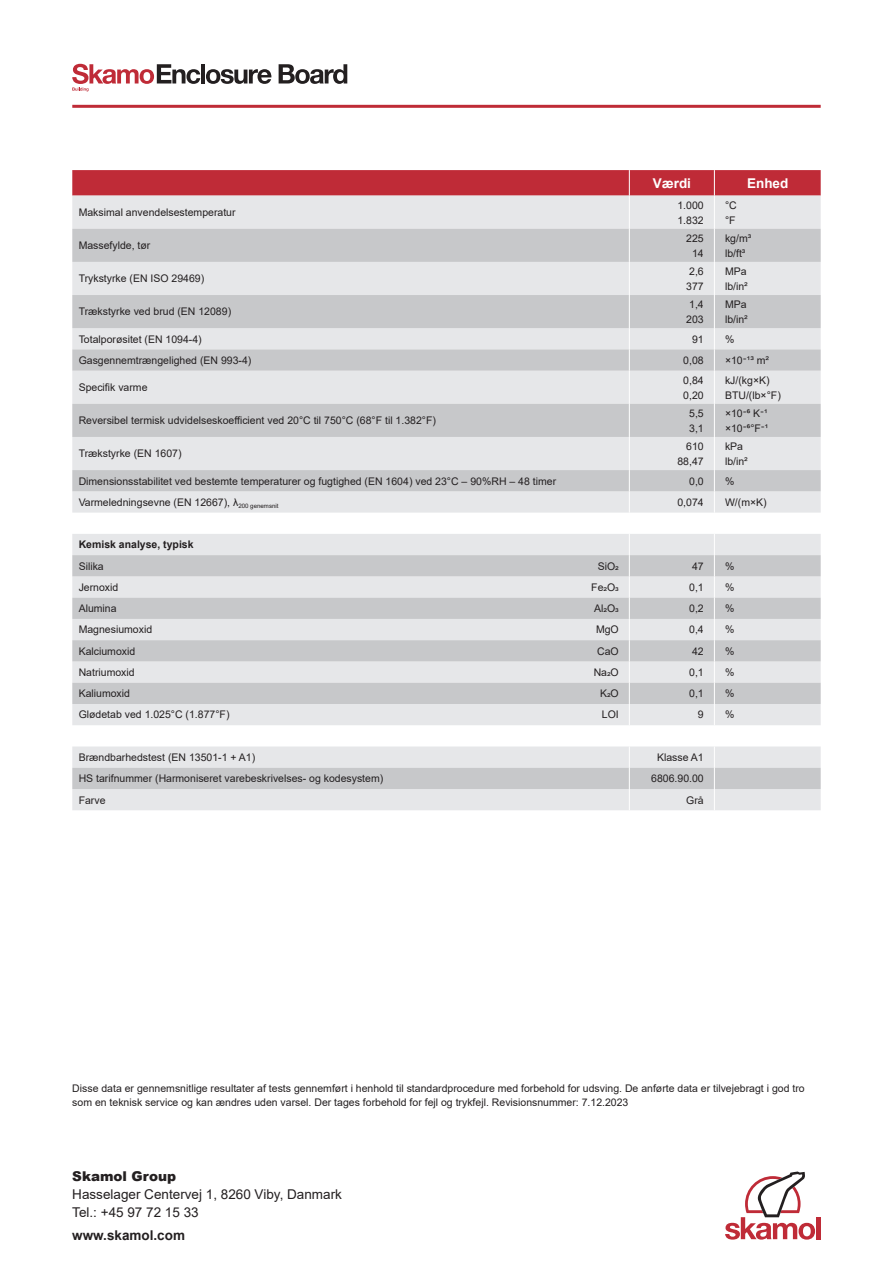
<style>
.page{position:relative;width:893px;height:1263px;background:#fff}
.page>*{position:absolute;margin:0;border:0;box-sizing:border-box;transform-origin:0 0}
.t1{font:13.5px/18px "Arial";color:#231f20}
.t2{font:700 13.5px "Arial";color:#231f20}
.t3{font:900 13.5px "Arial";color:#231f20}
.t4{font:700 13.5px "Arial";color:#fff}
.t5{font:10.5px/15px "Arial";color:#231f20}
.t6{font:700 10.5px "Arial";color:#231f20}
</style>
<div class="page">
<hr style="left:201px;top:64px;width:4px;height:19px;background:#231f20">
<svg style="left:206px;top:69px;width:66px;height:15px"></svg>
<svg style="left:279px;top:64px;width:68px;height:20px"></svg>
<svg style="left:72px;top:64px;width:128px;height:27px"></svg>
<svg style="left:72px;top:170px;width:749px;height:26px;background:#c0313c"></svg>
<hr style="left:72px;top:105px;width:749px;height:3px;background:#bf2b37">
<div style="left:816px;top:1217px;width:5px;height:22px;background:#bf2b37"></div>
<svg style="left:725px;top:1171px;width:90px;height:68px"></svg>
<div style="left:72px;top:196px;width:749px;height:614px;background:#e6e7e9"></div>
<svg style="left:72px;top:229px;width:749px;height:560px;background:#dadbdd"></svg>
<hr style="left:629px;top:196px;width:1px;height:33px;background:#fff">
<hr style="left:714px;top:196px;width:1px;height:33px;background:#fff">
<hr style="left:629px;top:229px;width:1px;height:33px;background:#fff">
<hr style="left:714px;top:229px;width:1px;height:33px;background:#fff">
<hr style="left:629px;top:262px;width:1px;height:33px;background:#fff">
<hr style="left:714px;top:262px;width:1px;height:33px;background:#fff">
<hr style="left:629px;top:295px;width:1px;height:33px;background:#fff">
<hr style="left:714px;top:295px;width:1px;height:33px;background:#fff">
<svg style="left:629px;top:328px;width:1px;height:43px"></svg>
<svg style="left:714px;top:328px;width:1px;height:43px"></svg>
<hr style="left:629px;top:371px;width:1px;height:33px;background:#fff">
<hr style="left:714px;top:371px;width:1px;height:33px;background:#fff">
<hr style="left:629px;top:404px;width:1px;height:33px;background:#fff">
<hr style="left:714px;top:404px;width:1px;height:33px;background:#fff">
<hr style="left:629px;top:437px;width:1px;height:33px;background:#fff">
<hr style="left:714px;top:437px;width:1px;height:33px;background:#fff">
<svg style="left:629px;top:470px;width:1px;height:43px"></svg>
<svg style="left:714px;top:470px;width:1px;height:43px"></svg>
<svg style="left:629px;top:534px;width:1px;height:191px"></svg>
<svg style="left:714px;top:534px;width:1px;height:191px"></svg>
<svg style="left:629px;top:746px;width:1px;height:64px"></svg>
<svg style="left:714px;top:746px;width:1px;height:64px"></svg>
<p class="t4" style="left:653px;top:173px;width:40px">Værdi</p>
<p class="t4" style="left:747px;top:173px;width:43px">Enhed</p>
<p class="t5" style="left:79px;top:205px;width:158px">Maksimal anvendelsestemperatur</p>
<p class="t5" style="left:677px;top:197px;width:28px">1.000<br>1.832</p>
<p class="t5" style="left:725px;top:197px;width:13px">°C °F</p>
<p class="t5" style="left:79px;top:238px;width:73px">Massefylde, tør</p>
<p class="t5" style="left:686px;top:230px;width:19px;text-align:center">225<br>14</p>
<p class="t5" style="left:725px;top:230px;width:28px">kg/m³ lb/ft³</p>
<p class="t5" style="left:79px;top:271px;width:127px">Trykstyrke (EN ISO 29469)</p>
<p class="t5" style="left:686px;top:264px;width:19px">2,6<br>377</p>
<p class="t5" style="left:725px;top:264px;width:24px">MPa lb/in²</p>
<p class="t5" style="left:79px;top:304px;width:154px">Trækstyrke ved brud (EN 12089)</p>
<p class="t5" style="left:686px;top:297px;width:19px">1,4<br>203</p>
<p class="t5" style="left:725px;top:297px;width:24px">MPa lb/in²</p>
<p class="t5" style="left:79px;top:331px;width:125px">Totalporøsitet (EN 1094-4)</p>
<p class="t5" style="left:692px;top:331px;width:13px">91</p>
<p class="t5" style="left:725px;top:331px;width:11px">%</p>
<p class="t5" style="left:79px;top:353px;width:174px">Gasgennemtrængelighed (EN 993-4)</p>
<p class="t5" style="left:683px;top:353px;width:22px">0,08</p>
<p class="t5" style="left:725px;top:353px;width:45px">×10־¹³ m²</p>
<p class="t5" style="left:79px;top:380px;width:70px">Specifik varme</p>
<p class="t5" style="left:683px;top:372px;width:22px">0,84<br>0,20</p>
<p class="t5" style="left:725px;top:372px;width:57px">kJ/(kg×K)<br>BTU/(lb×°F)</p>
<p class="t5" style="left:79px;top:413px;width:359px">Reversibel termisk udvidelseskoefficient ved 20°C til 750°C (68°F til 1.382°F)</p>
<p class="t5" style="left:689px;top:405px;width:16px">5,5<br>3,1</p>
<p class="t5" style="left:725px;top:405px;width:45px">× 1 0 K⁶־ ¹־ ×10־⁶°F ¹־</p>
<p class="t5" style="left:79px;top:446px;width:104px">Trækstyrke (EN 1607)</p>
<p class="t5" style="left:677px;top:439px;width:28px;text-align:right">610<br>88,47</p>
<p class="t5" style="left:725px;top:439px;width:24px">kPa lb/in²</p>
<p class="t5" style="left:79px;top:473px;width:479px">Dimensionsstabilitet ved bestemte temperaturer og fugtighed (EN 1604) ved 23°C – 90%RH – 48 timer</p>
<p class="t5" style="left:689px;top:473px;width:16px">0,0</p>
<p class="t5" style="left:725px;top:473px;width:11px">%</p>
<p class="t5" style="left:79px;top:495px;width:201px">Varmeledningsevne (EN 12667), λ<sub>200</sub> <sub>genemsnit</sub></p>
<p class="t5" style="left:677px;top:494px;width:28px">0,074</p>
<p class="t5" style="left:725px;top:494px;width:43px">W/(m×K)</p>
<p class="t6" style="left:79px;top:537px;width:116px">Kemisk analyse, typisk</p>
<p class="t5" style="left:79px;top:558px;width:27px">Silika</p>
<p class="t5" style="left:598px;top:558px;width:22px">SiO2</p>
<p class="t5" style="left:692px;top:558px;width:13px">47</p>
<p class="t5" style="left:725px;top:558px;width:11px">%</p>
<p class="t5" style="left:79px;top:580px;width:41px">Jernoxid</p>
<p class="t5" style="left:591px;top:580px;width:29px">Fe2O3</p>
<p class="t5" style="left:689px;top:580px;width:16px">0,1</p>
<p class="t5" style="left:725px;top:580px;width:11px">%</p>
<p class="t5" style="left:79px;top:601px;width:39px">Alumina</p>
<p class="t5" style="left:594px;top:601px;width:26px">Al2O3</p>
<p class="t5" style="left:689px;top:601px;width:16px">0,2</p>
<p class="t5" style="left:725px;top:601px;width:11px">%</p>
<p class="t5" style="left:79px;top:622px;width:75px">Magnesiumoxid</p>
<p class="t5" style="left:596px;top:622px;width:24px">MgO</p>
<p class="t5" style="left:689px;top:622px;width:16px">0,4</p>
<p class="t5" style="left:725px;top:622px;width:11px">%</p>
<p class="t5" style="left:79px;top:643px;width:58px">Kalciumoxid</p>
<p class="t5" style="left:597px;top:643px;width:23px">CaO</p>
<p class="t5" style="left:692px;top:643px;width:13px">42</p>
<p class="t5" style="left:725px;top:643px;width:11px">%</p>
<p class="t5" style="left:79px;top:665px;width:58px">Natriumoxid</p>
<p class="t5" style="left:594px;top:665px;width:27px">Na2O</p>
<p class="t5" style="left:689px;top:665px;width:16px">0,1</p>
<p class="t5" style="left:725px;top:665px;width:11px">%</p>
<p class="t5" style="left:79px;top:686px;width:53px">Kaliumoxid</p>
<p class="t5" style="left:600px;top:686px;width:20px">K2O</p>
<p class="t5" style="left:689px;top:686px;width:16px">0,1</p>
<p class="t5" style="left:725px;top:686px;width:11px">%</p>
<p class="t5" style="left:79px;top:707px;width:152px">Glødetab ved 1.025°C (1.877°F)</p>
<p class="t5" style="left:602px;top:707px;width:18px">LOI</p>
<p class="t5" style="left:698px;top:707px;width:7px">9</p>
<p class="t5" style="left:725px;top:707px;width:11px">%</p>
<p class="t5" style="left:79px;top:750px;width:178px">Brændbarhedstest (EN 13501-1 + A1)</p>
<p class="t5" style="left:657px;top:750px;width:48px">Klasse A1</p>
<p class="t5" style="left:79px;top:771px;width:306px">HS tarifnummer (Harmoniseret varebeskrivelses- og kodesystem)</p>
<p class="t5" style="left:651px;top:771px;width:54px">6806.90.00</p>
<p class="t5" style="left:79px;top:792px;width:28px">Farve</p>
<p class="t5" style="left:686px;top:792px;width:19px">Grå</p>
<p class="t5" style="left:72px;top:1081px;width:734px;line-height:13.5px">Disse data er gennemsnitlige resultater af tests gennemført i henhold til standardprocedure med forbehold for udsving. De anførte data er tilvejebragt i god tro som en teknisk service og kan ændres uden varsel. Der tages forbehold for fejl og trykfejl. Revisionsnummer: 7.12.2023</p>
<p class="t3" style="left:72px;top:1166px;width:105px">Skamol Group</p>
<p class="t1" style="left:72px;top:1185px;width:271px">Hasselager Centervej 1, 8260 Viby, Danmark<br>Tel.: +45 97 72 15 33</p>
<p class="t2" style="left:72px;top:1225px;width:114px">www.skamol.com</p>
</div>
